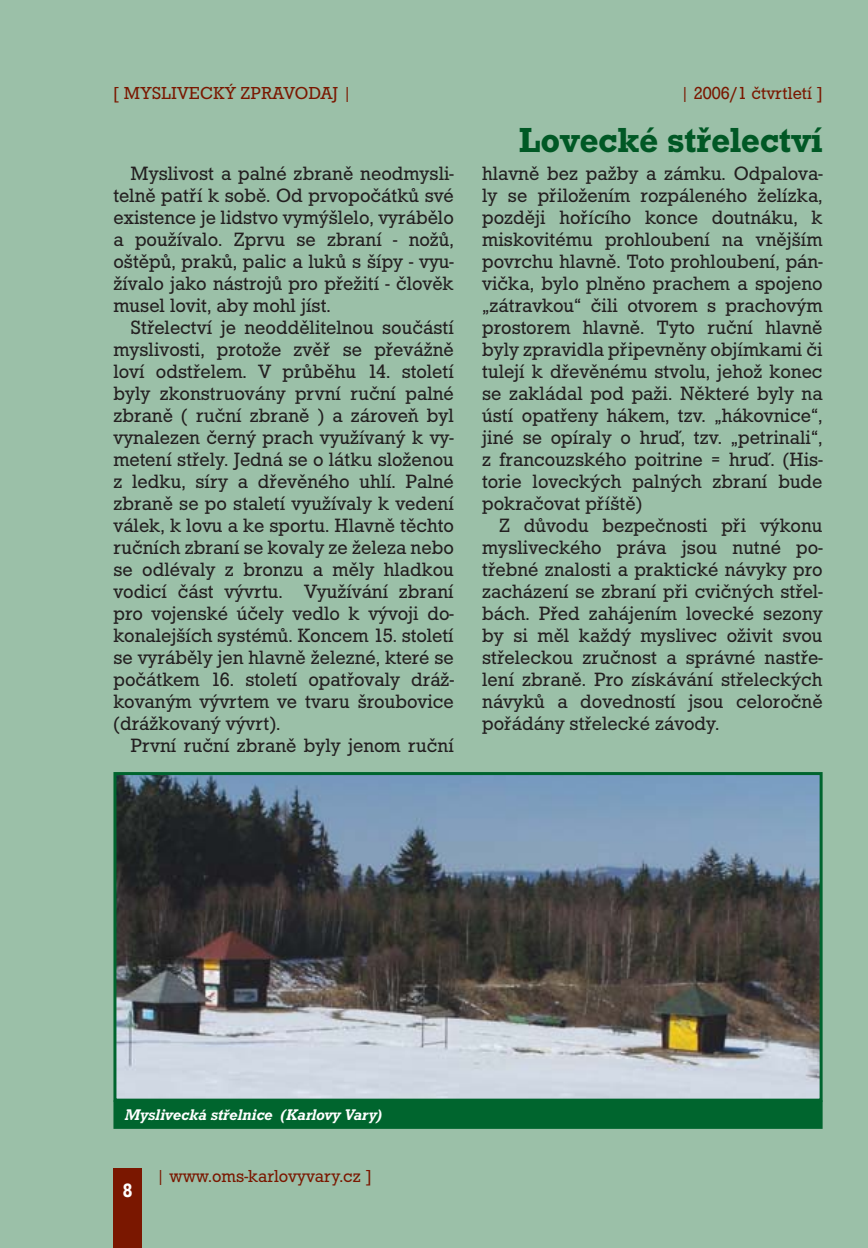
<style>
.page{position:relative;width:868px;height:1248px;background:#fff}
.page>*{position:absolute;margin:0;border:0;box-sizing:border-box;transform-origin:0 0}
.t1{font:500 36px "Roctus TEE";color:#005825}
.t2{font:20px/22px "Roctus TEE";color:#231f20;text-align:justify}
.t3{font:500 20px "Roctus TEE";color:#fff;scale:.9 1}
.t4{font:18px "Roctus TEE";color:#7a1700}
.t5{font:italic 500 16px "Roctus TEE";color:#fff}
</style>
<div class="page">
<div style="left:1px;top:0;width:866px;height:1247px;background:#9bc0a8"></div>
<div style="left:113px;top:1168px;width:29px;height:79px;background:#7a1700"></div>
<img style="left:116px;top:775px;width:703px;height:323px">
<hr style="left:113px;top:773px;width:3px;height:326px;background:#00652e">
<hr style="left:115px;top:1098px;width:706px;height:3px;background:#00652e">
<hr style="left:819px;top:773px;width:3px;height:326px;background:#00652e">
<hr style="left:115px;top:772px;width:706px;height:3px;background:#00652e">
<div style="left:115px;top:1101px;width:706px;height:26px;background:#00652e"></div>
<hr style="left:113px;top:1101px;width:3px;height:26px;background:#00652e">
<hr style="left:115px;top:1125px;width:706px;height:3px;background:#00652e">
<hr style="left:819px;top:1101px;width:3px;height:26px;background:#00652e">
<p class="t4" style="left:113px;top:87px;width:240px">[ MYSLIVECKÝ ZPRAVODAJ |</p>
<p class="t4" style="left:680px;top:87px;width:144px">| 2006/1 čtvrtletí ]</p>
<p class="t2" style="left:113px;top:164px;width:342px;text-indent:17px">Myslivost a palné zbraně neodmysli&shy;telně patří k sobě. Od prvopočátků své existence je lidstvo vymýšlelo, vyrábělo a používalo. Zprvu se zbraní - nožů, oštěpů, praků, palic a luků s šípy - vyu&shy;žívalo jako nástrojů pro přežití - člověk musel lovit, aby mohl jíst.</p>
<p class="t2" style="left:113px;top:318px;width:342px;text-indent:17px">Střelectví je neoddělitelnou součástí myslivosti, protože zvěř se převážně loví odstřelem. V průběhu 14. století byly zkonstruovány první ruční palné zbraně ( ruční zbraně ) a zároveň byl vynalezen černý prach využívaný k vy&shy;metení střely. Jedná se o látku složenou z ledku, síry a dřevěného uhlí. Palné zbraně se po staletí využívaly k vedení válek, k lovu a ke sportu. Hlavně těchto ručních zbraní se kovaly ze železa nebo se odlévaly z bronzu a měly hladkou vodicí část vývrtu. Využívání zbraní pro vojenské účely vedlo k vývoji do&shy;konalejších systémů. Koncem 15. století se vyráběly jen hlavně železné, které se počátkem 16. století opatřovaly dráž&shy;kovaným vývrtem ve tvaru šroubovice (drážkovaný vývrt).</p>
<p class="t2" style="left:130px;top:736px;width:325px">První ruční zbraně byly jenom ruční</p>
<h1 class="t1" style="left:518px;top:128px;width:305px">Lovecké střelectví</h1>
<p class="t2" style="left:482px;top:164px;width:342px">hlavně bez pažby a zámku. Odpalova&shy;ly se přiložením rozpáleného želízka, později hořícího konce doutnáku, k miskovitému prohloubení na vnějším povrchu hlavně. Toto prohloubení, pán&shy;vička, bylo plněno prachem a spojeno „zátravkou“ čili otvorem s prachovým prostorem hlavně. Tyto ruční hlavně byly zpravidla připevněny objímkami či tulejí k dřevěnému stvolu, jehož konec se zakládal pod paži. Některé byly na ústí opatřeny hákem, tzv. „hákovnice“, jiné se opíraly o hruď, tzv. „petrinali“, z francouzského poitrine = hruď. (His&shy;torie loveckých palných zbraní bude pokračovat příště)</p>
<p class="t2" style="left:482px;top:516px;width:342px;text-indent:17px">Z důvodu bezpečnosti při výkonu mysliveckého práva jsou nutné po&shy;třebné znalosti a praktické návyky pro zacházení se zbraní při cvičných střel&shy;bách. Před zahájením lovecké sezony by si měl každý myslivec oživit svou střeleckou zručnost a správné nastře&shy;lení zbraně. Pro získávání střeleckých návyků a dovedností jsou celoročně pořádány střelecké závody.</p>
<p class="t5" style="left:125px;top:1108px;width:259px">Myslivecká střelnice (Karlovy Vary)</p>
<p class="t3" style="left:123px;top:1183px;width:11px">8</p>
<p class="t4" style="left:156px;top:1170px;width:217px">| www.oms-karlovyvary.cz ]</p>
</div>
